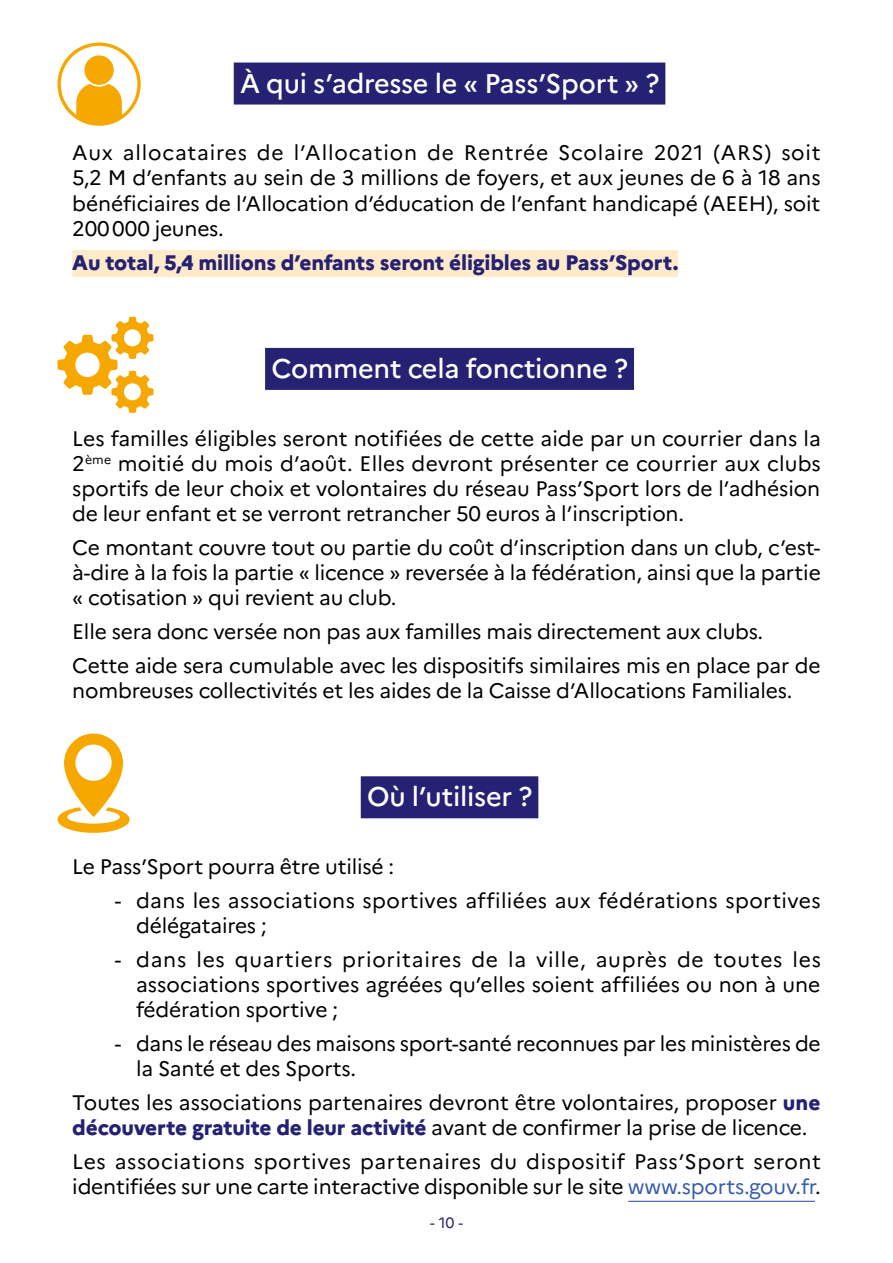
<style>
.page{position:relative;width:893px;height:1263px;background:#fff}
.page>*{position:absolute;margin:0;border:0;box-sizing:border-box;transform-origin:0 0}
.t1{font:500 27px "Marianne";letter-spacing:-.01em;color:#fff}
.t2{font:21px/25.2px "Marianne";letter-spacing:-.01em;color:#000;text-align:justify}
.t3{font:21px/25.2px "Marianne";letter-spacing:.015em;color:#000}
.t4{font:800 21px "Marianne";letter-spacing:-.01em;color:#252173}
.t5{font:15px "Marianne";color:#252173}
.s1{font-weight:800;color:#252173}
.s2{color:#385ea9}
</style>
<div class="page">
<div style="left:234px;top:63px;width:431px;height:42px;background:#252173"></div>
<div style="left:72px;top:250px;width:606px;height:27px;background:#ffeaca"></div>
<div style="left:265px;top:348px;width:369px;height:42px;background:#252173"></div>
<div style="left:361px;top:776px;width:177px;height:42px;background:#252173"></div>
<hr style="left:628px;top:1201px;width:187px;height:1px;background:#385ea9">
<svg style="left:57px;top:733px;width:73px;height:100px"></svg>
<svg style="left:57px;top:317px;width:96px;height:96px"></svg>
<svg style="left:57px;top:43px;width:84px;height:83px"></svg>
<p class="t1" style="left:240px;top:66px;width:421px">À qui s’adresse le « Pass’Sport » ?</p>
<p class="t2" style="left:72px;top:140px;width:750px">Aux allocataires de l’Allocation de Rentrée Scolaire 2021 (ARS) soit 5,2 M d’enfants au sein de 3 millions de foyers, et aux jeunes de 6 à 18 ans bénéficiaires de l’Allocation d’éducation de l’enfant handicapé (AEEH), soit 200000 jeunes.</p>
<p class="t4" style="left:72px;top:249px;width:608px">Au total, 5,4 millions d’enfants seront éligibles au Pass’Sport.</p>
<p class="t1" style="left:271px;top:352px;width:358px">Comment cela fonctionne ?</p>
<p class="t2" style="left:72px;top:425px;width:750px">Les familles éligibles seront notifiées de cette aide par un courrier dans la 2<sup>ème</sup> moitié du mois d’août. Elles devront présenter ce courrier aux clubs sportifs de leur choix et volontaires du réseau Pass’Sport lors de l’adhésion de leur enfant et se verront retrancher 50 euros à l’inscription.</p>
<p class="t2" style="left:72px;top:535px;width:750px">Ce montant couvre tout ou partie du coût d’inscription dans un club, c’est&shy;à-dire à la fois la partie « licence » reversée à la fédération, ainsi que la partie « cotisation » qui revient au club.</p>
<p class="t2" style="left:72px;top:615px;width:750px;line-height:33.8px">Elle sera donc versée non pas aux familles mais directement aux clubs.<br>Cette aide sera cumulable avec les dispositifs similaires mis en place par de</p>
<p class="t2" style="left:72px;top:678px;width:721px">nombreuses collectivités et les aides de la Caisse d’Allocations Familiales.</p>
<p class="t1" style="left:367px;top:780px;width:167px">Où l’utiliser ?</p>
<p class="t2" style="left:72px;top:854px;width:323px">Le Pass’Sport pourra être utilisé :</p>
<p class="t3" style="left:136px;top:888px;width:686px;text-indent:-21px">- dans les associations sportives affiliées aux fédérations sportives délégataires ;</p>
<p class="t2" style="left:136px;top:946px;width:686px;text-indent:-21px">- dans les quartiers prioritaires de la ville, auprès de toutes les associations sportives agréées qu’elles soient affiliées ou non à une fédération sportive ;</p>
<p class="t2" style="left:136px;top:1031px;width:686px;text-indent:-21px">- dans le réseau des maisons sport-santé reconnues par les ministères de la Santé et des Sports.</p>
<p class="t2" style="left:72px;top:1089px;width:750px">Toutes les associations partenaires devront être volontaires, proposer <span class="s1">une découverte gratuite de leur activité</span> avant de confirmer la prise de licence.</p>
<p class="t2" style="left:72px;top:1148px;width:750px">Les associations sportives partenaires du dispositif Pass’Sport seront identifiées sur une carte interactive disponible sur le site <span class="s2">www.sports.gouv.fr</span>.</p>
<p class="t5" style="left:430px;top:1214px;width:34px">- 10 -</p>
</div>
